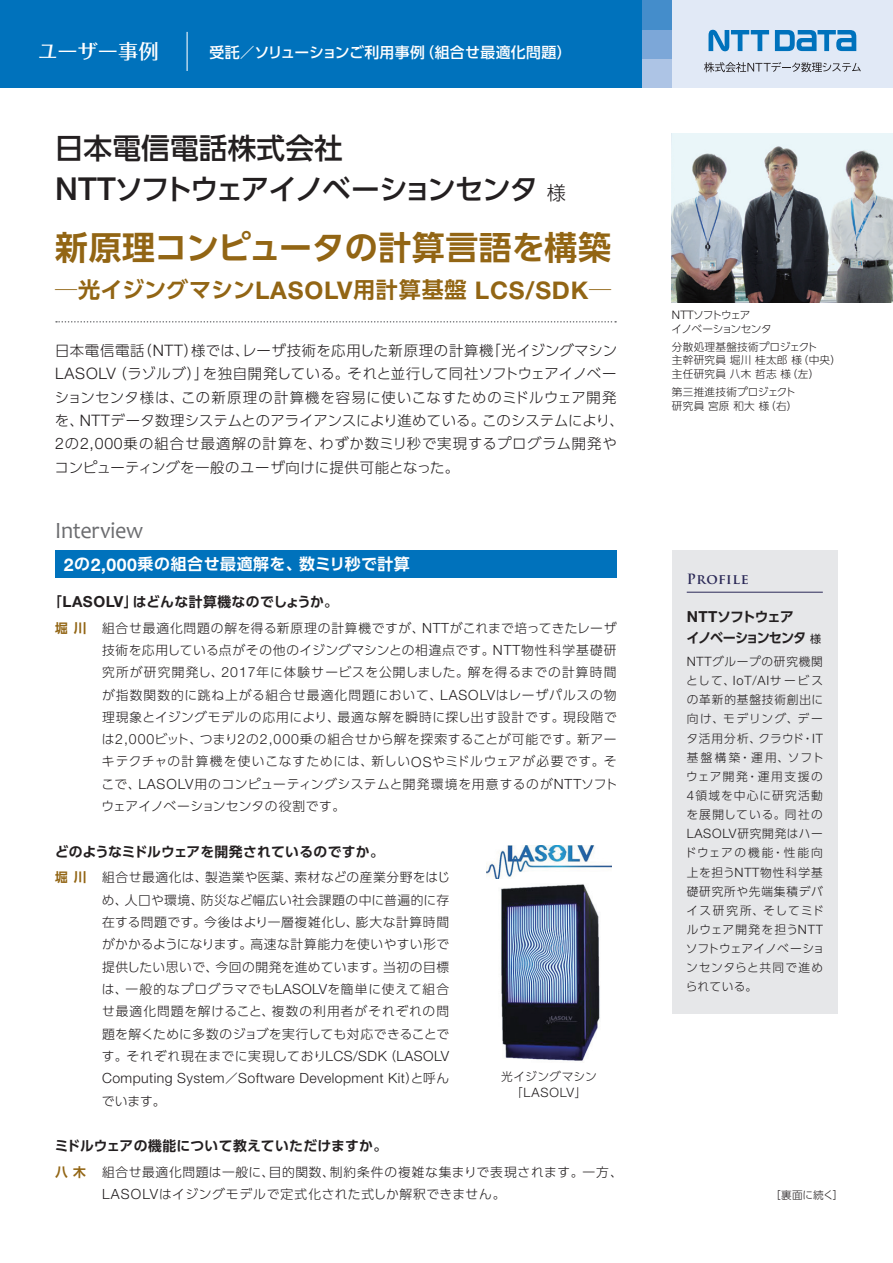
<style>
.page{position:relative;width:893px;height:1263px;background:#fff}
.page>*{position:absolute;margin:0;border:0;box-sizing:border-box;transform-origin:0 0}
.t1{font:700 33px "UD Shin Go Pro De";color:#926514}
.t2{font:500 28.65px/40.3px "UD Shin Go Pro";letter-spacing:-.04em;color:#231f20}
.t3{font:23.4px "Candara";letter-spacing:-.015em;color:#6c6d70;scale:.95 1}
.t4{font:700 22.05px "UD Shin Go Pro De";letter-spacing:.01em;color:#926514}
.t5{font:500 20.25px "Folk Pro";color:#fff}
.t6{font:700 15.9px "UD Shin Go Pro De";letter-spacing:.035em;color:#fff}
.t7{font:500 14.85px "UD Shin Go Pro";letter-spacing:.025em;color:#fff}
.t8{font:300 14.4px/23.4px "UD Shin Go Pro";letter-spacing:.035em;color:#231f20}
.t9{font:300 14.1px "Helvetica Neue LT Std";letter-spacing:.03em;color:#231f20}
.t10{font:700 13.8px "UD Shin Go Pro De";letter-spacing:.005em;color:#231f20}
.t11{font:700 13.8px "UD Shin Go Pro De";letter-spacing:.03em;color:#231f20}
.t12{font:700 13.8px/21.3px "UD Shin Go Pro De";letter-spacing:-.075em;color:#231f20}
.t13{font:700 13.8px "Trajan Pro";letter-spacing:.045em;color:#2b2957}
.t14{font:300 12.9px "Helvetica Neue LT Std";letter-spacing:.07em;color:#231f20}
.t15{font:300 12.75px/22.4px "UD Shin Go Pro";letter-spacing:.04em;color:#231f20;text-align:justify}
.t16{font:300 11.7px/19.2px "UD Shin Go Pro";letter-spacing:.07em;color:#231f20}
.t17{font:300 11.7px "UD Shin Go Pro";letter-spacing:.02em;color:#231f20}
.t18{font:300 10.65px/13.8px "UD Shin Go Pro";letter-spacing:.025em;color:#231f20}
.t19{font:300 10.65px/13.8px "UD Shin Go Pro";letter-spacing:-.085em;color:#231f20}
.s1{font-family:"Helvetica Neue LT Std";font-size:31.65px}
.s2{font-weight:300;font-size:19.2px}
.s3{font-family:"Helvetica Neue LT Std";font-size:24.3px}
.s4{font-family:"Helvetica Neue LT Std";font-size:15.75px}
.s5{font-family:"Helvetica Neue LT Std";font-size:17.55px}
.s6{font-family:"Helvetica Neue LT Std";font-size:15.3px}
.s7{font-family:"UD Shin Go Pro De";font-weight:700;color:#926514}
.s8{font-family:"Helvetica Neue LT Std";font-size:14.1px}
.s9{font-family:"UD Shin Go Pro";font-size:12.75px}
.s10{font-family:"UD Shin Go Pro";font-size:11.7px}
.s11{font-family:"Helvetica Neue LT Std";font-size:11.7px}
.s12{font-family:"UD Shin Go Pro";font-weight:400;font-size:11.1px}
.s13{font-family:"Helvetica Neue LT Std";font-size:12.9px}
</style>
<div class="page">
<svg style="left:56px;top:321px;width:560px;height:2px"></svg>
<div style="left:55px;top:550px;width:562px;height:28px;background:#0072bc"></div>
<img style="left:672px;top:134px;width:221px;height:168px">
<div style="left:672px;top:550px;width:166px;height:464px;background:#e6e7e9"></div>
<hr style="left:687px;top:592px;width:136px;height:1px;background:#2b2957">
<img style="left:486px;top:846px;width:126px;height:33px">
<img style="left:501px;top:884px;width:99px;height:177px">
<div style="left:0;top:0;width:672px;height:87px;background:#0072bc"></div>
<div style="left:672px;top:0;width:221px;height:87px;background:#e1e9f6"></div>
<div style="left:643px;top:58px;width:29px;height:29px;background:#adc4e5"></div>
<div style="left:643px;top:29px;width:29px;height:29px;background:#7ca7d8"></div>
<div style="left:643px;top:0;width:29px;height:29px;background:#448dcb"></div>
<svg style="left:704px;top:62px;width:157px;height:10px"></svg>
<svg style="left:775px;top:30px;width:81px;height:21px"></svg>
<svg style="left:708px;top:30px;width:61px;height:21px"></svg>
<hr style="left:187px;top:32px;width:1px;height:39px;background:#fff">
<h3 class="t5" style="left:38px;top:34px;width:123px">ユーザー事例</h3>
<p class="t7" style="left:209px;top:40px;width:364px">受託／ソリューションご利用事例（組合せ最適化問題）</p>
<h2 class="t2" style="left:55px;top:127px;width:512px">日本電信電話株式会社<br><span class="s1">NTT</span>ソフトウェアイノベーションセンタ<span class="s2">様</span></h2>
<h1 class="t1" style="left:55px;top:221px;width:557px">新原理コンピュータの計算言語を構築</h1>
<h3 class="t4" style="left:55px;top:272px;width:557px">─光イジングマシン<span class="s3">LASOLV</span>用計算基盤 <span class="s3">LCS/SDK</span>─</h3>
<p class="t8" style="left:55px;top:338px;width:571px">日本電信電話（<span class="s4">NTT</span>）様では、レーザ技術を応用した新原理の計算機「光イジングマシン<span class="s4">LASOLV</span>（ラゾルブ）」を独自開発している。それと並行して同社ソフトウェアイノベーションセンタ様は、この新原理の計算機を容易に使いこなすためのミドルウェア開発を、<span class="s4">NTT</span>データ数理システムとのアライアンスにより進めている。このシステムにより、<span class="s4">2</span>の<span class="s4">2,000</span>乗の組合せ最適解の計算を、わずか数ミリ秒で実現するプログラム開発やコンピューティングを一般のユーザ向けに提供可能となった。</p>
<h3 class="t3" style="left:55px;top:516px;width:94px">Interview</h3>
<p class="t6" style="left:64px;top:551px;width:348px"><span class="s5">2</span>の<span class="s5">2,000</span>乗の組合せ最適解を、数ミリ秒で計算</p>
<p class="t11" style="left:48px;top:590px;width:291px">「<span class="s6">LASOLV</span>」はどんな計算機なのでしょうか。</p>
<p class="t15" style="left:101px;top:616px;width:518px;text-indent:-46px"><span class="s7">堀川</span> 組合せ最適化問題の解を得る新原理の計算機ですが、<span class="s8">NTT</span>がこれまで培ってきたレーザ技術を応用している点がその他のイジングマシンとの相違点です。<span class="s8">NTT</span>物性科学基礎研究所が研究開発し、<span class="s8">2017</span>年に体験サービスを公開しました。解を得るまでの計算時間が指数関数的に跳ね上がる組合せ最適化問題において、<span class="s8">LASOLV</span>はレーザパルスの物理現象とイジングモデルの応用により、最適な解を瞬時に探し出す設計です。現段階では<span class="s8">2,000</span>ビット、つまり<span class="s8">2</span>の<span class="s8">2,000</span>乗の組合せから解を探索することが可能です。新アーキテクチャの計算機を使いこなすためには、新しい<span class="s8">OS</span>やミドルウェアが必要です。そこで、<span class="s8">LASOLV</span>用のコンピューティングシステムと開発環境を用意するのが<span class="s8">NTT</span>ソフトウェアイノベーションセンタの役割です。</p>
<p class="t10" style="left:55px;top:840px;width:331px">どのようなミドルウェアを開発されているのですか。</p>
<p class="t15" style="left:102px;top:866px;width:350px;text-indent:-47px"><span class="s7">堀川</span> 組合せ最適化は、製造業や医薬、素材などの産業分野をはじめ、人口や環境、防災など幅広い社会課題の中に普遍的に存在する問題です。今後はより一層複雑化し、膨大な計算時間がかかるようになります。高速な計算能力を使いやすい形で提供したい思いで、今回の開発を進めています。当初の目標は、一般的なプログラマでも<span class="s8">LASOLV</span>を簡単に使えて組合せ最適化問題を解けること、複数の利用者がそれぞれの問題を解くために多数のジョブを実行しても対応できることです。それぞれ現在までに実現しており<span class="s8">LCS/SDK</span>（<span class="s8">LASOLV</span></p>
<p class="t9" style="left:102px;top:1070px;width:349px">Computing System<span class="s9">／</span>Software Development Kit<span class="s9">）と呼ん</span></p>
<p class="t15" style="left:102px;top:1089px;width:65px">でいます。</p>
<p class="t10" style="left:55px;top:1135px;width:334px">ミドルウェアの機能について教えていただけますか。</p>
<p class="t15" style="left:102px;top:1160px;width:522px;text-indent:-47px"><span class="s7">八木</span> 組合せ最適化問題は一般に、目的関数、制約条件の複雑な集まりで表現されます。一方、<br><span class="s8">LASOLV</span>はイジングモデルで定式化された式しか解釈できません。</p>
<p class="t17" style="left:501px;top:1067px;width:97px">光イジングマシン</p>
<p class="t14" style="left:511px;top:1084px;width:77px"><span class="s10">「</span>LASOLV<span class="s10">」</span></p>
<p class="t19" style="left:672px;top:307px;width:102px"><span class="s11">NTT</span>ソフトウェア<br>イノベーションセンタ</p>
<p class="t18" style="left:672px;top:339px;width:171px">分散処理基盤技術プロジェクト<br>主幹研究員堀川桂太郎様（中央）主任研究員八木哲志様（左）</p>
<p class="t18" style="left:672px;top:385px;width:127px">第三推進技術プロジェクト研究員宮原和大様（右）</p>
<p class="t13" style="left:687px;top:570px;width:63px">Profile</p>
<p class="t12" style="left:686px;top:606px;width:136px"><span class="s6">NTT</span>ソフトウェア<br>イノベーションセンタ<span class="s12">様</span></p>
<p class="t16" style="left:684px;top:652px;width:142px"><span class="s13">NTT</span>グループの研究機関として、<span class="s13">IoT/AI</span>サービスの革新的基盤技術創出に向け、モデリング、データ活用分析、クラウド・<span class="s13">IT</span>基盤構築・運用、ソフトウェア開発・運用支援の<br>４領域を中心に研究活動を展開している。同社の<br><span class="s13">LASOLV</span>研究開発はハードウェアの機能・性能向上を担う<span class="s13">NTT</span>物性科学基礎研究所や先端集積デバイス研究所、そしてミドルウェア開発を担う<span class="s13">NTT</span>ソフトウェアイノベーションセンタらと共同で進められている。</p>
<p class="t18" style="left:770px;top:1188px;width:75px">［裏面に続く］</p>
</div>
